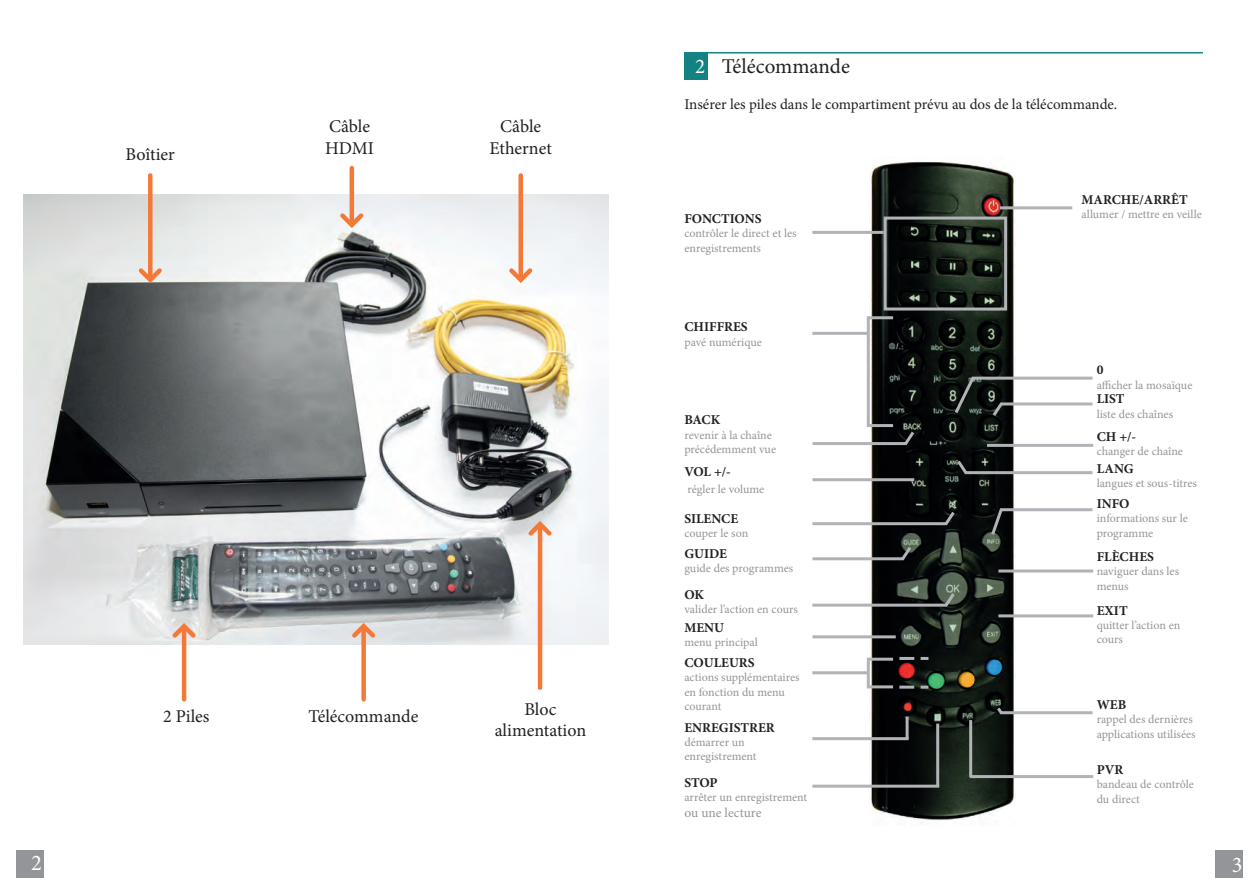
<style>
.page{position:relative;width:1259px;height:893px;background:#fff}
.page>*{position:absolute;margin:0;border:0;box-sizing:border-box;transform-origin:0 0}
.t1{font:22.5px "Minion Pro";color:#fff}
.t2{font:21px "Minion Pro";letter-spacing:-.005em;color:#231f20}
.t3{font:18px/21.6px "Minion Pro";color:#231f20;text-align:center}
.t4{font:15px "Minion Pro";color:#231f20}
.t5{font:700 13.5px "Minion Pro";color:#231f20}
.t6{font:13.5px "Minion Pro";color:#939598}
.t7{font:12px/14.4px "Minion Pro";color:#939598}
.s1{color:#fff}
</style>
<div class="page">
<img style="left:24px;top:195px;width:584px;height:450px">
<hr style="left:148px;top:175px;width:4px;height:103px;background:#f37939">
<div style="left:518px;top:175px;width:5px;height:103px;background:#f37939"></div>
<hr style="left:538px;top:526px;width:4px;height:162px;background:#f37939">
<div style="left:361px;top:628px;width:5px;height:71px;background:#f37939"></div>
<hr style="left:182px;top:628px;width:4px;height:71px;background:#f37939">
<div style="left:349px;top:168px;width:5px;height:55px;background:#f37939"></div>
<svg style="left:135px;top:264px;width:31px;height:22px"></svg>
<svg style="left:505px;top:264px;width:31px;height:22px"></svg>
<svg style="left:524px;top:518px;width:32px;height:22px"></svg>
<svg style="left:348px;top:620px;width:31px;height:22px"></svg>
<svg style="left:168px;top:620px;width:32px;height:22px"></svg>
<svg style="left:336px;top:209px;width:31px;height:22px"></svg>
<div style="left:684px;top:52px;width:24px;height:28px;background:#128382"></div>
<img style="left:869px;top:161px;width:146px;height:663px">
<hr style="left:1000px;top:206px;width:72px;height:3px;background:#b2b3b7">
<hr style="left:987px;top:444px;width:106px;height:3px;background:#b2b3b7">
<hr style="left:812px;top:478px;width:102px;height:3px;background:#b2b3b7">
<hr style="left:812px;top:737px;width:96px;height:3px;background:#b2b3b7">
<hr style="left:812px;top:785px;width:127px;height:3px;background:#b2b3b7">
<hr style="left:812px;top:635px;width:83px;height:3px;background:#b2b3b7">
<hr style="left:812px;top:671px;width:56px;height:3px;background:#b2b3b7">
<hr style="left:998px;top:569px;width:95px;height:3px;background:#b2b3b7">
<hr style="left:969px;top:775px;width:124px;height:3px;background:#b2b3b7">
<hr style="left:998px;top:614px;width:95px;height:3px;background:#b2b3b7">
<hr style="left:812px;top:231px;width:71px;height:3px;background:#b2b3b7">
<hr style="left:812px;top:332px;width:56px;height:3px;background:#b2b3b7">
<div style="left:883px;top:217px;width:124px;height:93px;border:3px solid #b2b3b7"></div>
<div style="left:867px;top:316px;width:27px;height:111px;border:3px solid #b2b3b7"></div>
<div style="left:867px;top:658px;width:27px;height:30px;border:3px solid #b2b3b7"></div>
<svg style="left:952px;top:375px;width:141px;height:44px"></svg>
<svg style="left:812px;top:428px;width:105px;height:19px"></svg>
<svg style="left:812px;top:508px;width:145px;height:19px"></svg>
<svg style="left:812px;top:590px;width:145px;height:18px"></svg>
<svg style="left:812px;top:543px;width:102px;height:19px"></svg>
<svg style="left:954px;top:457px;width:139px;height:19px"></svg>
<svg style="left:989px;top:507px;width:104px;height:31px"></svg>
<svg style="left:994px;top:704px;width:99px;height:12px"></svg>
<hr style="left:969px;top:720px;width:3px;height:57px;background:#b2b3b7">
<hr style="left:905px;top:716px;width:3px;height:23px;background:#b2b3b7">
<hr style="left:936px;top:724px;width:3px;height:62px;background:#b2b3b7">
<hr style="left:899px;top:657px;width:15px;height:3px;background:#b2b3b7">
<svg style="left:920px;top:657px;width:8px;height:3px"></svg>
<hr style="left:899px;top:686px;width:15px;height:3px;background:#b2b3b7">
<svg style="left:920px;top:686px;width:8px;height:3px"></svg>
<div style="left:17px;top:850px;width:27px;height:28px;background:#939598"></div>
<div style="left:1215px;top:850px;width:27px;height:28px;background:#939598"></div>
<hr style="left:691px;top:52px;width:512px;height:1px;background:#128382">
<h3 class="t3" style="left:126px;top:143px;width:51px">Boîtier</h3>
<h3 class="t3" style="left:325px;top:116px;width:50px;text-align:left">Câble<br>HDMI</h3>
<h3 class="t3" style="left:489px;top:116px;width:64px">Câble<br>Ethernet</h3>
<h3 class="t3" style="left:163px;top:706px;width:48px">2 Piles</h3>
<h3 class="t3" style="left:308px;top:706px;width:111px">Télécommande</h3>
<h3 class="t3" style="left:495px;top:698px;width:93px">Bloc alimentation</h3>
<h2 class="t2" style="left:695px;top:52px;width:156px"><span class="s1">2</span> Télécommande</h2>
<p class="t4" style="left:684px;top:94px;width:434px">Insérer les piles dans le compartiment prévu au dos de la télécommande.</p>
<p class="t5" style="left:684px;top:209px;width:79px">FONCTIONS</p>
<p class="t7" style="left:684px;top:226px;width:114px">contrôler le direct et les enregistrements</p>
<p class="t5" style="left:684px;top:317px;width:65px">CHIFFRES</p>
<p class="t7" style="left:684px;top:335px;width:79px">pavé numérique</p>
<p class="t5" style="left:684px;top:410px;width:37px">BACK</p>
<p class="t7" style="left:684px;top:428px;width:93px">revenir à la chaîne précédemment vue</p>
<p class="t5" style="left:684px;top:463px;width:48px">VOL +/-</p>
<p class="t7" style="left:687px;top:482px;width:78px">régler le volume</p>
<p class="t5" style="left:684px;top:509px;width:55px">SILENCE</p>
<p class="t7" style="left:684px;top:526px;width:65px">couper le son</p>
<p class="t5" style="left:684px;top:544px;width:44px">GUIDE</p>
<p class="t7" style="left:684px;top:561px;width:110px">guide des programmes</p>
<p class="t5" style="left:684px;top:585px;width:21px">OK</p>
<p class="t7" style="left:684px;top:602px;width:115px">valider l’action en cours</p>
<p class="t5" style="left:684px;top:618px;width:41px">MENU</p>
<p class="t7" style="left:684px;top:635px;width:75px">menu principal</p>
<p class="t5" style="left:684px;top:653px;width:72px">COULEURS</p>
<p class="t7" style="left:684px;top:670px;width:117px">actions supplémentaires en fonction du menu courant</p>
<p class="t5" style="left:684px;top:718px;width:92px">ENREGISTRER</p>
<p class="t7" style="left:684px;top:735px;width:74px">démarrer un enregistrement</p>
<p class="t5" style="left:684px;top:773px;width:35px">STOP</p>
<p class="t7" style="left:684px;top:790px;width:124px">arrêter un enregistrement</p>
<p class="t6" style="left:684px;top:804px;width:79px">ou une lecture</p>
<p class="t5" style="left:1081px;top:190px;width:108px">MARCHE/ARRÊT</p>
<p class="t7" style="left:1081px;top:207px;width:122px">allumer / mettre en veille</p>
<p class="t5" style="left:1096px;top:361px;width:8px">0</p>
<p class="t7" style="left:1096px;top:378px;width:97px">afficher la mosaïque</p>
<p class="t5" style="left:1096px;top:390px;width:29px">LIST</p>
<p class="t7" style="left:1096px;top:407px;width:78px">liste des chaînes</p>
<p class="t5" style="left:1096px;top:427px;width:41px">CH +/-</p>
<p class="t7" style="left:1096px;top:444px;width:88px">changer de chaîne</p>
<p class="t5" style="left:1096px;top:459px;width:38px">LANG</p>
<p class="t7" style="left:1096px;top:476px;width:102px">langues et sous-titres</p>
<p class="t5" style="left:1096px;top:494px;width:34px">INFO</p>
<p class="t7" style="left:1096px;top:511px;width:93px">informations sur le programme</p>
<p class="t5" style="left:1096px;top:547px;width:59px">FLÈCHES</p>
<p class="t7" style="left:1096px;top:564px;width:84px">naviguer dans les menus</p>
<p class="t5" style="left:1096px;top:601px;width:32px">EXIT</p>
<p class="t7" style="left:1096px;top:618px;width:85px">quitter l’action en cours</p>
<p class="t5" style="left:1096px;top:695px;width:31px">WEB</p>
<p class="t7" style="left:1096px;top:712px;width:100px">rappel des dernières applications utilisées</p>
<p class="t5" style="left:1096px;top:760px;width:28px">PVR</p>
<p class="t7" style="left:1096px;top:777px;width:99px">bandeau de contrôle du direct</p>
<h1 class="t1" style="left:31px;top:848px;width:12px">2</h1>
<h1 class="t1" style="left:1231px;top:850px;width:12px">3</h1>
</div>
